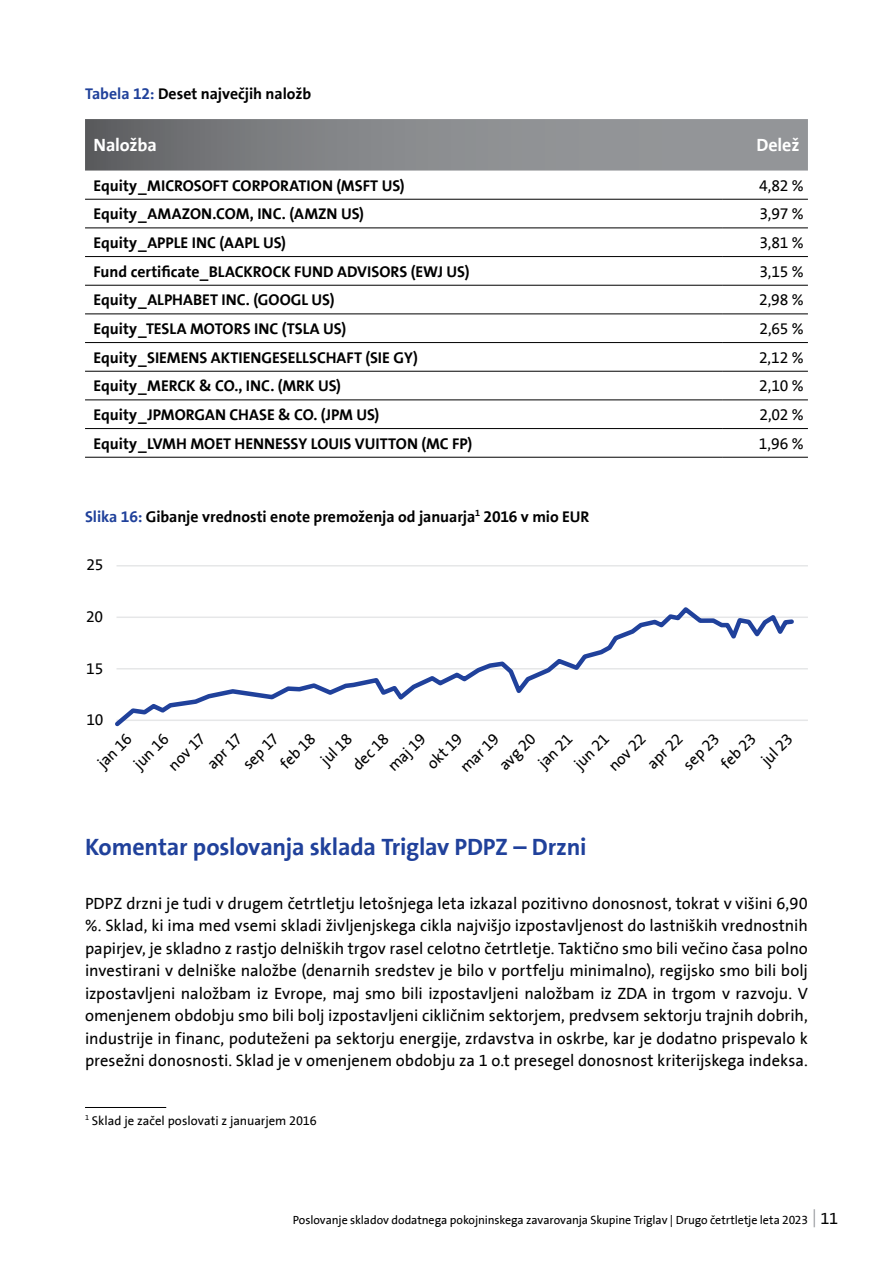
<style>
.page{position:relative;width:893px;height:1263px;background:#fff}
.page>*{position:absolute;margin:0;border:0;box-sizing:border-box;transform-origin:0 0}
.t1{font:700 24px "Triglav The Sans";letter-spacing:-.01em;color:#20419b}
.t2{font:700 18px "Triglav The Sans";letter-spacing:-.01em;color:#fff}
.t3{font:16.5px/22.5px "Triglav The Sans";color:#000;text-align:justify}
.t4{font:700 15.75px "Triglav The Sans";color:#000}
.t5{font:15.75px "Triglav The Sans";letter-spacing:-.02em;color:#000}
.t6{font:12.75px "Triglav The Sans";color:#000}
.t7{font:12px "Triglav The Sans";letter-spacing:-.01em;color:#000}
.s1{color:#20419b}
.s2{font-size:16.5px}
</style>
<div class="page">
<svg style="left:814px;top:1209px;width:1px;height:18px"></svg>
<svg style="left:85px;top:119px;width:723px;height:52px;background:#86878a"></svg>
<hr style="left:85px;top:199px;width:638px;height:1px;background:#000">
<hr style="left:723px;top:199px;width:85px;height:1px;background:#000">
<hr style="left:85px;top:228px;width:638px;height:1px;background:#000">
<hr style="left:723px;top:228px;width:85px;height:1px;background:#000">
<hr style="left:85px;top:256px;width:638px;height:1px;background:#000">
<hr style="left:723px;top:256px;width:85px;height:1px;background:#000">
<hr style="left:85px;top:285px;width:638px;height:1px;background:#000">
<hr style="left:723px;top:285px;width:85px;height:1px;background:#000">
<hr style="left:85px;top:314px;width:638px;height:1px;background:#000">
<hr style="left:723px;top:314px;width:85px;height:1px;background:#000">
<hr style="left:85px;top:342px;width:638px;height:1px;background:#000">
<hr style="left:723px;top:342px;width:85px;height:1px;background:#000">
<hr style="left:85px;top:371px;width:638px;height:1px;background:#000">
<hr style="left:723px;top:371px;width:85px;height:1px;background:#000">
<hr style="left:85px;top:400px;width:638px;height:1px;background:#000">
<hr style="left:723px;top:400px;width:85px;height:1px;background:#000">
<hr style="left:85px;top:428px;width:638px;height:1px;background:#000">
<hr style="left:723px;top:428px;width:85px;height:1px;background:#000">
<hr style="left:85px;top:457px;width:638px;height:1px;background:#000">
<hr style="left:723px;top:457px;width:85px;height:1px;background:#000">
<hr style="left:85px;top:1107px;width:81px;height:1px;background:#000">
<hr style="left:117px;top:565px;width:691px;height:1px;background:#e6e7e8">
<hr style="left:117px;top:616px;width:691px;height:2px;background:#e6e7e8">
<hr style="left:117px;top:668px;width:691px;height:1px;background:#e6e7e8">
<hr style="left:117px;top:719px;width:691px;height:2px;background:#e6e7e8">
<svg style="left:115px;top:607px;width:682px;height:120px"></svg>
<p class="t4" style="left:85px;top:84px;width:228px"><span class="s1">Tabela 12:</span> Deset največjih naložb</p>
<p class="t2" style="left:94px;top:135px;width:65px">Naložba</p>
<p class="t2" style="left:756px;top:135px;width:45px">Delež</p>
<p class="t4" style="left:94px;top:176px;width:313px">Equity_MICROSOFT CORPORATION (MSFT US)</p>
<p class="t5" style="left:759px;top:177px;width:46px">4,82 %</p>
<p class="t4" style="left:94px;top:205px;width:272px">Equity_AMAZON.COM, INC. (AMZN US)</p>
<p class="t5" style="left:759px;top:205px;width:46px">3,97 %</p>
<p class="t4" style="left:94px;top:234px;width:194px">Equity_APPLE INC (AAPL US)</p>
<p class="t5" style="left:759px;top:234px;width:46px">3,81 %</p>
<p class="t4" style="left:94px;top:262px;width:377px">Fund certificate_BLACKROCK FUND ADVISORS (EWJ US)</p>
<p class="t5" style="left:759px;top:263px;width:46px">3,15 %</p>
<p class="t4" style="left:94px;top:291px;width:243px">Equity_ALPHABET INC. (GOOGL US)</p>
<p class="t5" style="left:759px;top:291px;width:46px">2,98 %</p>
<p class="t4" style="left:94px;top:320px;width:254px">Equity_TESLA MOTORS INC (TSLA US)</p>
<p class="t5" style="left:759px;top:320px;width:46px">2,65 %</p>
<p class="t4" style="left:94px;top:348px;width:326px">Equity_SIEMENS AKTIENGESELLSCHAFT (SIE GY)</p>
<p class="t5" style="left:759px;top:349px;width:46px">2,12 %</p>
<p class="t4" style="left:94px;top:377px;width:249px">Equity_MERCK &amp; CO., INC. (MRK US)</p>
<p class="t5" style="left:759px;top:377px;width:46px">2,10 %</p>
<p class="t4" style="left:94px;top:406px;width:287px">Equity_JPMORGAN CHASE &amp; CO. (JPM US)</p>
<p class="t5" style="left:759px;top:406px;width:46px">2,02 %</p>
<p class="t4" style="left:94px;top:434px;width:380px">Equity_LVMH MOET HENNESSY LOUIS VUITTON (MC FP)</p>
<p class="t5" style="left:759px;top:435px;width:46px">1,96 %</p>
<p class="t4" style="left:85px;top:507px;width:506px"><span class="s1">Slika 16:</span> Gibanje vrednosti enote premoženja od januarja<sup>1</sup> 2016 v mio EUR</p>
<p class="t5" style="left:86px;top:556px;width:18px">25</p>
<p class="t5" style="left:86px;top:608px;width:19px">20</p>
<p class="t5" style="left:86px;top:660px;width:19px">15</p>
<p class="t5" style="left:86px;top:711px;width:18px">10</p>
<p class="t5" style="left:94px;top:759px;width:43px;rotate:-45deg">jan 16</p>
<p class="t5" style="left:130px;top:760px;width:44px;rotate:-45deg">jun 16</p>
<p class="t5" style="left:165px;top:762px;width:47px;rotate:-45deg">nov 17</p>
<p class="t5" style="left:204px;top:760px;width:44px;rotate:-45deg">apr 17</p>
<p class="t5" style="left:239px;top:760px;width:45px;rotate:-45deg">sep 17</p>
<p class="t5" style="left:277px;top:760px;width:44px;rotate:-45deg">feb 18</p>
<p class="t5" style="left:317px;top:756px;width:39px;rotate:-45deg">jul 18</p>
<p class="t5" style="left:349px;top:761px;width:46px;rotate:-45deg">dec 18</p>
<p class="t5" style="left:384px;top:762px;width:48px;rotate:-45deg">maj 19</p>
<p class="t5" style="left:423px;top:760px;width:45px;rotate:-45deg">okt 19</p>
<p class="t5" style="left:457px;top:763px;width:49px;rotate:-45deg">mar 19</p>
<p class="t5" style="left:496px;top:761px;width:46px;rotate:-45deg">avg 20</p>
<p class="t5" style="left:535px;top:759px;width:43px;rotate:-45deg">jan 21</p>
<p class="t5" style="left:571px;top:760px;width:44px;rotate:-45deg">jun 21</p>
<p class="t5" style="left:605px;top:762px;width:47px;rotate:-45deg">nov 22</p>
<p class="t5" style="left:644px;top:760px;width:44px;rotate:-45deg">apr 22</p>
<p class="t5" style="left:680px;top:761px;width:45px;rotate:-45deg">sep 23</p>
<p class="t5" style="left:717px;top:760px;width:44px;rotate:-45deg">feb 23</p>
<p class="t5" style="left:758px;top:757px;width:39px;rotate:-45deg">jul 23</p>
<h1 class="t1" style="left:85px;top:833px;width:503px">Komentar poslovanja sklada Triglav PDPZ – Drzni</h1>
<p class="t3" style="left:85px;top:892px;width:724px">PDPZ drzni je tudi v drugem četrtletju letošnjega leta izkazal pozitivno donosnost, tokrat v višini 6,90 %. Sklad, ki ima med vsemi skladi življenjskega cikla najvišjo izpostavljenost do lastniških vrednostnih papirjev, je skladno z rastjo delniških trgov rasel celotno četrtletje. Taktično smo bili večino časa polno investirani v delniške naložbe (denarnih sredstev je bilo v portfelju minimalno), regijsko smo bili bolj izpostavljeni naložbam iz Evrope, maj smo bili izpostavljeni naložbam iz ZDA in trgom v razvoju. V omenjenem obdobju smo bili bolj izpostavljeni cikličnim sektorjem, predvsem sektorju trajnih dobrih, industrije in financ, poduteženi pa sektorju energije, zrdavstva in oskrbe, kar je dodatno prispevalo k presežni donosnosti. Sklad je v omenjenem obdobju za 1 o.t presegel donosnost kriterijskega indeksa.</p>
<p class="t6" style="left:85px;top:1113px;width:233px"><sup>1</sup> Sklad je začel poslovati z januarjem 2016</p>
<p class="t7" style="left:293px;top:1213px;width:547px">Poslovanje skladov dodatnega pokojninskega zavarovanja Skupine Triglav | Drugo četrtletje leta 2023 <span class="s2">11</span></p>
</div>
